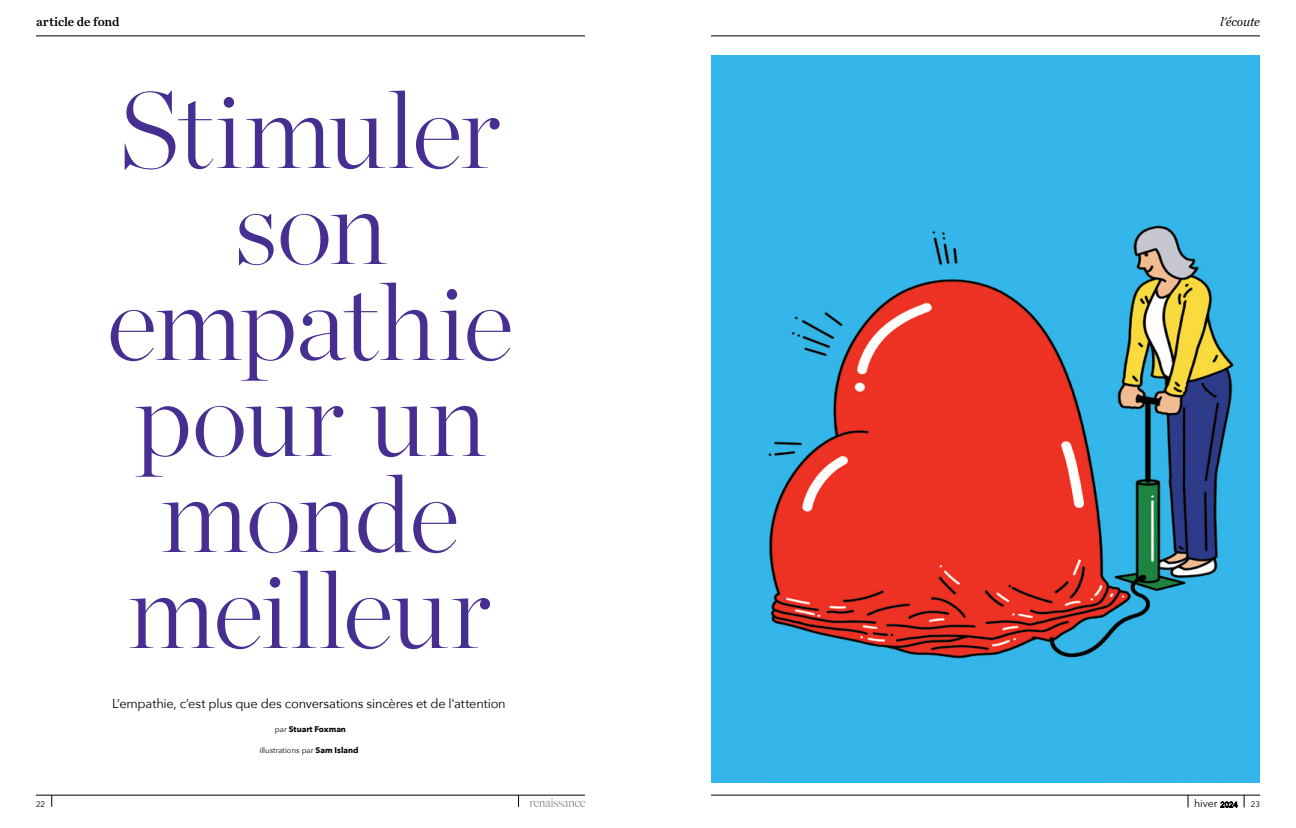
<style>
.page{position:relative;width:1296px;height:828px;background:#fff}
.page>*{position:absolute;margin:0;border:0;box-sizing:border-box;transform-origin:0 0}
.Feature_Title{font:200 108px/96px "Chronicle Display";letter-spacing:-.015em;color:#472f92;text-align:center}
.t1{font:13px "Chronicle Text G1 Semi";letter-spacing:-.015em;color:#000}
.Slug_-_Small_-_Left{font:italic 13px "Chronicle Text G1";letter-spacing:-.015em;color:#000}
.DEK{font:12.9px "Avenir Next";letter-spacing:-.015em;color:#000}
.t2{font:10.5px "Avenir Next";color:#000}
.Byline{font:700 8.2px "Avenir Next";color:#000}
.t3{font:8px "Avenir Next";color:#000}
.Byline-2{font:7.8px "Avenir Next";color:#000}
.s1{font-weight:400;font-size:7.8px}
.s2{font-weight:700;font-size:8.2px}
.s3{font-size:7.5px}
</style>
<div class="page">
<img style="left:711px;top:56px;width:549px;height:726px">
<hr style="left:711px;top:36px;width:549px;height:1px;background:#000">
<svg style="left:530px;top:798px;width:55px;height:9px"></svg>
<hr style="left:711px;top:795px;width:549px;height:1px;background:#000">
<hr style="left:36px;top:36px;width:549px;height:1px;background:#000">
<hr style="left:36px;top:795px;width:549px;height:1px;background:#000">
<svg style="left:518px;top:795px;width:1px;height:12px"></svg>
<svg style="left:52px;top:795px;width:1px;height:12px"></svg>
<p class="t1" style="left:36px;top:11px;width:85px">article de fond</p>
<p class="Feature_Title" style="left:107px;top:74px;width:409px">Stimuler son empathie pour un monde meilleur</p>
<p class="t3" style="left:36px;top:798px;width:11px">22</p>
<p class="DEK" style="left:112px;top:693px;width:395px">L’empathie, c’est plus que des conversations sincères et de l'attention</p>
<p class="Byline" style="left:275px;top:722px;width:73px"><span class="s1">par</span> Stuart Foxman</p>
<p class="Byline-2" style="left:259px;top:744px;width:101px">illustrations par <span class="s2">Sam Island</span></p>
<p class="Slug_-_Small_-_Left" style="left:1220px;top:11px;width:41px">l'écoute</p>
<p class="t2" style="left:1194px;top:795px;width:45px">hiver <span class="s3">2024</span></p>
<p class="t3" style="left:1251px;top:798px;width:11px">23</p>
</div>
